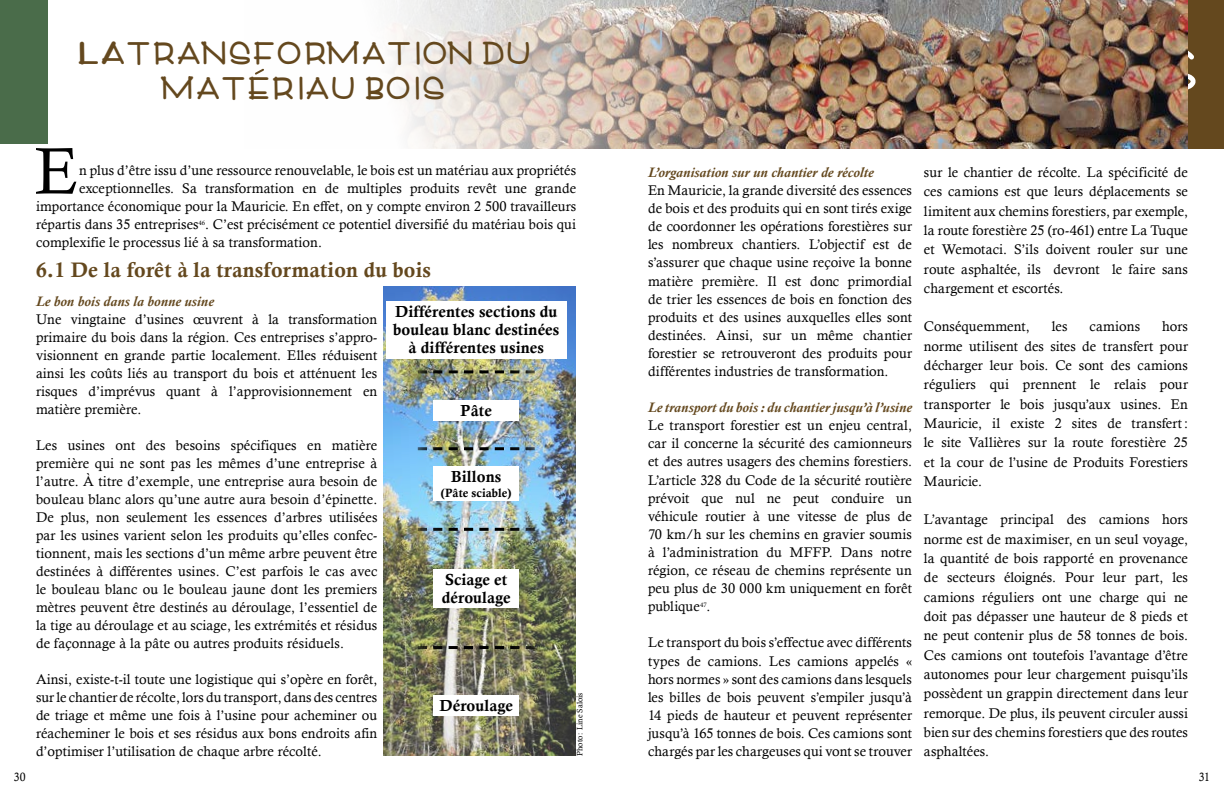
<style>
.page{position:relative;width:1224px;height:792px;background:#fff}
.page>*{position:absolute;margin:0;border:0;box-sizing:border-box;transform-origin:0 0}
.t1{font:66px "Calisto";color:#000}
.t2{font:54px "Denali";color:#fff}
.t3{font:30px/35px "Denali";letter-spacing:-.05em;color:#64481e;text-align:center}
.t4{font:21px "Calis MT Bol";letter-spacing:.01em;color:#64481e}
.t5{font:16px/18px "Calis MT Bol";letter-spacing:.005em;color:#000;text-align:center}
.t6{font:14px/18.1px "Calisto";letter-spacing:.005em;color:#000;text-align:justify}
.t7{font:italic 700 14px "Calisto";letter-spacing:.005em;color:#64481e}
.t8{font:12px "Calis MT Bol";letter-spacing:.005em;color:#000}
.t9{font:12px "Calisto";color:#000;scale:.95 1}
.t10{font:8px "Calisto";color:#000}
</style>
<div class="page">
<div style="left:1148px;top:0;width:76px;height:149px;background:#64481e"></div>
<div style="left:0;top:0;width:47px;height:144px;background:#4a6c4a"></div>
<img style="left:383px;top:287px;width:192px;height:469px">
<div style="left:386px;top:301px;width:180px;height:58px;background:#fff"></div>
<img style="left:390px;top:0;width:798px;height:149px">
<svg style="left:255px;top:68px;width:9px;height:7px"></svg>
<div style="left:434px;top:695px;width:85px;height:20px;background:#fff"></div>
<div style="left:434px;top:569px;width:85px;height:39px;background:#fff"></div>
<div style="left:434px;top:466px;width:85px;height:35px;background:#fff"></div>
<div style="left:434px;top:400px;width:85px;height:21px;background:#fff"></div>
<svg style="left:418px;top:447px;width:117px;height:3px"></svg>
<svg style="left:418px;top:370px;width:117px;height:3px"></svg>
<svg style="left:418px;top:528px;width:117px;height:3px"></svg>
<svg style="left:418px;top:646px;width:117px;height:3px"></svg>
<h3 class="t3" style="left:78px;top:38px;width:458px">LATRANSFORMATION DU<br>MATERIAU BOIS</h3>
<h1 class="t1" style="left:35px;top:133px;width:46px">E</h1>
<p class="t6" style="left:79px;top:161px;width:499px">n plus d’être issu d’une ressource renouvelable, le bois est un matériau aux propriétés</p>
<p class="t6" style="left:79px;top:179px;width:499px">exceptionnelles. Sa transformation en de multiples produits revêt une grande</p>
<p class="t6" style="left:36px;top:197px;width:542px">importance économique pour la Mauricie. En effet, on y compte environ 2 500 travailleurs</p>
<p class="t6" style="left:36px;top:215px;width:542px">répartis dans 35 entreprises<sup>46</sup>. C’est précisément ce potentiel diversifié du matériau bois qui</p>
<p class="t6" style="left:36px;top:233px;width:287px">complexifie le processus lié à sa transformation.</p>
<h3 class="t4" style="left:36px;top:258px;width:397px">6.1 De la forêt à la transformation du bois</h3>
<p class="t7" style="left:36px;top:293px;width:179px">Le bon bois dans la bonne usine</p>
<p class="t6" style="left:36px;top:310px;width:343px">Une vingtaine d’usines œuvrent à la transformation primaire du bois dans la région. Ces entreprises s’appro&shy;visionnent en grande partie localement. Elles réduisent ainsi les coûts liés au transport du bois et atténuent les risques d’imprévus quant à l’approvisionnement en matière première.</p>
<p class="t6" style="left:36px;top:436px;width:343px">Les usines ont des besoins spécifiques en matière première qui ne sont pas les mêmes d’une entreprise à l’autre. À titre d’exemple, une entreprise aura besoin de bouleau blanc alors qu’une autre aura besoin d’épinette.<br>De plus, non seulement les essences d’arbres utilisées par les usines varient selon les produits qu’elles confec&shy;tionnent, mais les sections d’un même arbre peuvent être destinées à différentes usines. C’est parfois le cas avec le bouleau blanc ou le bouleau jaune dont les premiers mètres peuvent être destinés au déroulage, l’essentiel de la tige au déroulage et au sciage, les extrémités et résidus de façonnage à la pâte ou autres produits résiduels.</p>
<p class="t6" style="left:36px;top:670px;width:343px">Ainsi, existe-t-il toute une logistique qui s’opère en forêt, sur le chantier de récolte, lors du transport, dans des centres de triage et même une fois à l’usine pour acheminer ou réacheminer le bois et ses résidus aux bons endroits afin d’optimiser l’utilisation de chaque arbre récolté.</p>
<p class="t5" style="left:393px;top:302px;width:168px">Différentes sections du bouleau blanc destinées à différentes usines</p>
<p class="t5" style="left:461px;top:402px;width:33px">Pâte</p>
<p class="t5" style="left:451px;top:468px;width:51px">Billons</p>
<p class="t8" style="left:441px;top:486px;width:72px">(Pâte sciable)</p>
<p class="t5" style="left:442px;top:571px;width:70px;text-align:left">Sciage et déroulage</p>
<p class="t10" style="left:575px;top:756px;width:65px;rotate:-90deg">Photo: Line Salois</p>
<p class="t5" style="left:440px;top:696px;width:75px">Déroulage</p>
<h2 class="t2" style="left:1166px;top:45px;width:40px">6</h2>
<p class="t7" style="left:648px;top:164px;width:227px">L’organisation sur un chantier de récolte</p>
<p class="t6" style="left:648px;top:181px;width:266px">En Mauricie, la grande diversité des essences de bois et des produits qui en sont tirés exige de coordonner les opérations forestières sur les nombreux chantiers. L’objectif est de s’assurer que chaque usine reçoive la bonne matière première. Il est donc primordial de trier les essences de bois en fonction des produits et des usines auxquelles elles sont destinées. Ainsi, sur un même chantier forestier se retrouveront des produits pour différentes industries de transformation.</p>
<p class="t7" style="left:648px;top:399px;width:265px">Le transport du bois : du chantier jusqu’à l’usine</p>
<p class="t6" style="left:648px;top:416px;width:266px">Le transport forestier est un enjeu central, car il concerne la sécurité des camionneurs et des autres usagers des chemins forestiers.<br>L’article 328 du Code de la sécurité routière prévoit que nul ne peut conduire un véhicule routier à une vitesse de plus de 70 km/h sur les chemins en gravier soumis à l’administration du MFFP. Dans notre région, ce réseau de chemins représente un peu plus de 30 000 km uniquement en forêt publique<sup>47</sup>.</p>
<p class="t6" style="left:648px;top:633px;width:266px">Le transport du bois s’effectue avec différents types de camions. Les camions appelés « hors normes » sont des camions dans lesquels les billes de bois peuvent s’empiler jusqu’à 14 pieds de hauteur et peuvent représenter jusqu’à 165 tonnes de bois. Ces camions sont chargés par les chargeuses qui vont se trouver</p>
<p class="t6" style="left:924px;top:162px;width:266px;line-height:19.3px">sur le chantier de récolte. La spécificité de ces camions est que leurs déplacements se limitent aux chemins forestiers, par exemple, la route forestière 25 (ro-461) entre La Tuque et Wemotaci. S’ils doivent rouler sur une route asphaltée, ils devront le faire sans chargement et escortés.</p>
<p class="t6" style="left:924px;top:317px;width:107px">Conséquemment,</p>
<p class="t6" style="left:1052px;top:317px;width:17px">les</p>
<p class="t6" style="left:1090px;top:317px;width:52px">camions</p>
<p class="t6" style="left:924px;top:317px;width:266px;line-height:19.3px;text-indent:238px">hors norme utilisent des sites de transfert pour décharger leur bois. Ce sont des camions réguliers qui prennent le relais pour transporter le bois jusqu’aux usines. En Mauricie, il existe 2 sites de transfert: le site Vallières sur la route forestière 25 et la cour de l’usine de Produits Forestiers Mauricie.</p>
<p class="t6" style="left:924px;top:510px;width:266px;line-height:19.3px">L’avantage principal des camions hors norme est de maximiser, en un seul voyage, la quantité de bois rapporté en provenance de secteurs éloignés. Pour leur part, les camions réguliers ont une charge qui ne doit pas dépasser une hauteur de 8 pieds et ne peut contenir plus de 58 tonnes de bois.<br>Ces camions ont toutefois l’avantage d’être autonomes pour leur chargement puisqu’ils possèdent un grappin directement dans leur remorque. De plus, ils peuvent circuler aussi bien sur des chemins forestiers que des routes asphaltées.</p>
<p class="t9" style="left:14px;top:770px;width:14px">30</p>
<p class="t9" style="left:1199px;top:770px;width:13px">31</p>
</div>
